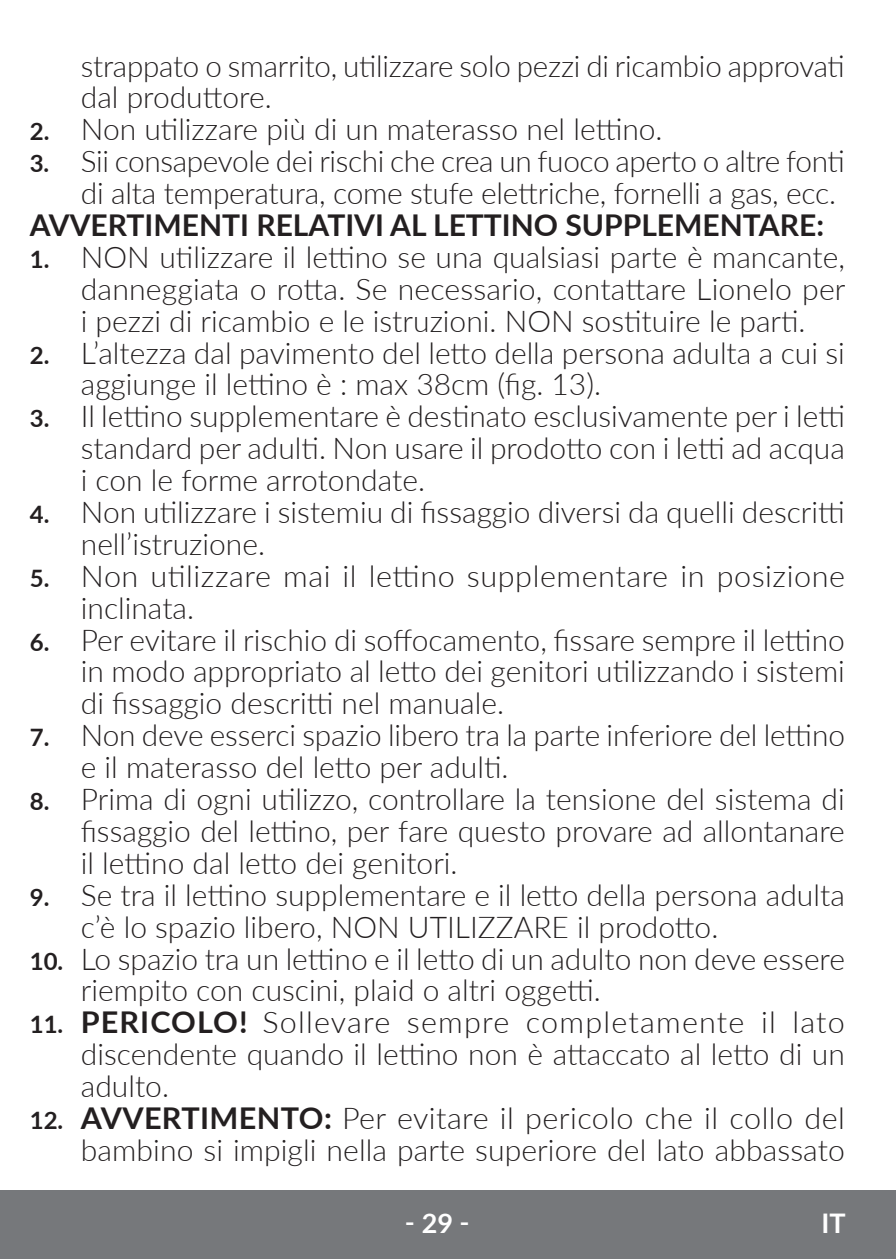
<style>
.page{position:relative;width:896px;height:1259px;background:#fff}
.page>*{position:absolute;margin:0;border:0;box-sizing:border-box;transform-origin:0 0}
.t1{font:300 30px/31.8px "Lato";color:#231f20}
.t2{font:300 30px/31.8px "Lato";letter-spacing:.02em;color:#231f20}
.t3{font:700 30px "Lato";color:#231f20}
.t4{font:700 27px "Lato";color:#fff}
.s1{font-weight:700;font-size:24px}
.s2{font-weight:700}
</style>
<div class="page">
<div style="left:0;top:1190px;width:895px;height:69px;background:#76787b"></div>
<p class="t1" style="left:81px;top:49px;width:765px">strappato o smarrito, utilizzare solo pezzi di ricambio approvati dal produttore.</p>
<p class="t1" style="left:30px;top:113px;width:634px"><span class="s1">2.</span> Non utilizzare più di un materasso nel lettino.</p>
<p class="t1" style="left:30px;top:144px;width:816px;text-align:right"><span class="s1">3.</span> Sii consapevole dei rischi che crea un fuoco aperto o altre fonti di alta temperatura, come stufe elettriche, fornelli a gas, ecc.</p>
<p class="t3" style="left:30px;top:203px;width:795px">AVVERTIMENTI RELATIVI AL LETTINO SUPPLEMENTARE:</p>
<p class="t1" style="left:81px;top:240px;width:766px;text-align:justify;text-indent:-51px"><span class="s1">1.</span> NON utilizzare il lettino se una qualsiasi parte è mancante, danneggiata o rotta. Se necessario, contattare Lionelo per i pezzi di ricambio e le istruzioni. NON sostituire le parti.</p>
<p class="t1" style="left:81px;top:336px;width:765px;text-indent:-51px"><span class="s1">2.</span> L’altezza dal pavimento del letto della persona adulta a cui si aggiunge il lettino è : max 38cm (fig. 13).</p>
<p class="t1" style="left:81px;top:400px;width:765px;text-align:justify;text-indent:-51px"><span class="s1">3.</span> Il lettino supplementare è destinato esclusivamente per i letti standard per adulti. Non usare il prodotto con i letti ad acqua i con le forme arrotondate.</p>
<p class="t1" style="left:81px;top:495px;width:765px;text-indent:-51px"><span class="s1">4.</span> Non utilizzare i sistemiu di fissaggio diversi da quelli descritti nell’istruzione.</p>
<p class="t2" style="left:81px;top:559px;width:765px;text-indent:-51px"><span class="s1">5.</span> Non utilizzare mai il lettino supplementare in posizione inclinata.</p>
<p class="t1" style="left:81px;top:623px;width:765px;text-align:justify;text-indent:-51px"><span class="s1">6.</span> Per evitare il rischio di soffocamento, fissare sempre il lettino in modo appropriato al letto dei genitori utilizzando i sistemi di fissaggio descritti nel manuale.</p>
<p class="t1" style="left:81px;top:718px;width:765px;text-indent:-51px"><span class="s1">7.</span> Non deve esserci spazio libero tra la parte inferiore del lettino e il materasso del letto per adulti.</p>
<p class="t1" style="left:81px;top:782px;width:765px;text-align:justify;text-indent:-51px"><span class="s1">8.</span> Prima di ogni utilizzo, controllare la tensione del sistema di fissaggio del lettino, per fare questo provare ad allontanare il lettino dal letto dei genitori.</p>
<p class="t1" style="left:81px;top:878px;width:765px;text-indent:-51px"><span class="s1">9.</span> Se tra il lettino supplementare e il letto della persona adulta c’è lo spazio libero, NON UTILIZZARE il prodotto.</p>
<p class="t1" style="left:81px;top:942px;width:765px;text-indent:-51px"><span class="s1">10.</span> Lo spazio tra un lettino e il letto di un adulto non deve essere riempito con cuscini, plaid o altri oggetti.</p>
<p class="t1" style="left:81px;top:1005px;width:765px;text-align:justify;text-indent:-51px"><span class="s1">11.</span> <span class="s2">PERICOLO!</span> Sollevare sempre completamente il lato discendente quando il lettino non è attaccato al letto di un adulto.</p>
<p class="t1" style="left:30px;top:1101px;width:816px;text-align:right"><span class="s1">12.</span> <span class="s2">AVVERTIMENTO:</span> Per evitare il pericolo che il collo del bambino si impigli nella parte superiore del lato abbassato</p>
<p class="t4" style="left:405px;top:1203px;width:66px">‑ 29 ‑</p>
<p class="t4" style="left:821px;top:1203px;width:26px">IT</p>
</div>
